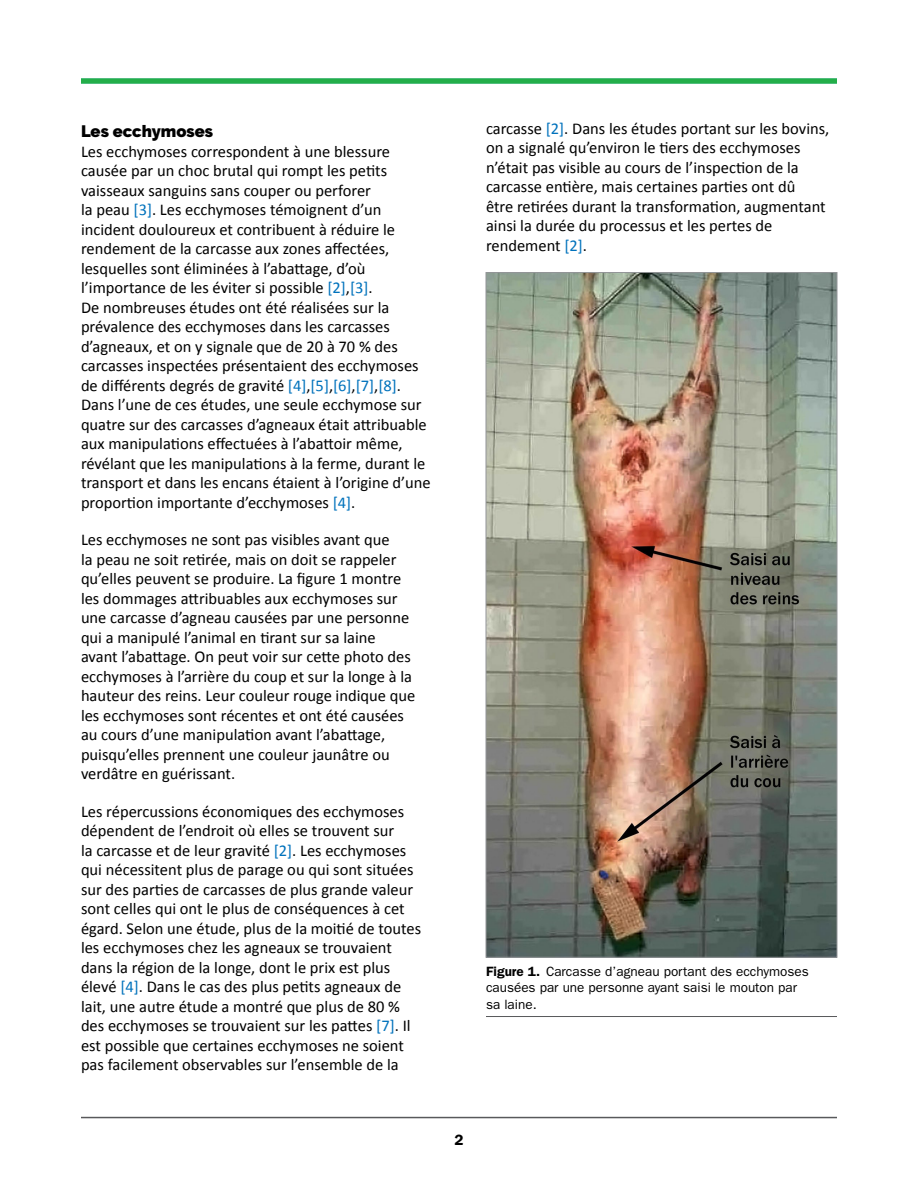
<style>
.page{position:relative;width:918px;height:1188px;background:#fff}
.page>*{position:absolute;margin:0;border:0;box-sizing:border-box;transform-origin:0 0}
.BT{font:16.5px/19.5px "Calibri";color:#000}
.Heading_2{font:900 16.5px "Raleway";color:#000}
.t1{font:600 15px "ITC Franklin Gothic Std";color:#000}
.Figure_caption_w_rul{font:13.5px/16.5px "ITC Franklin Gothic Std";color:#000}
.s1{color:#0072bc}
.s2{font-weight:600}
</style>
<div class="page">
<hr style="left:81px;top:79px;width:756px;height:4px;background:#23ae49">
<hr style="left:81px;top:1117px;width:756px;height:1px;background:#58595b">
<hr style="left:486px;top:1016px;width:351px;height:1px;background:#58595b">
<img style="left:488px;top:274px;width:347px;height:682px">
<h3 class="Heading_2" style="left:81px;top:122px;width:134px">Les ecchymoses</h3>
<p class="BT" style="left:81px;top:141px;width:351px">Les ecchymoses correspondent à une blessure causée par un choc brutal qui rompt les petits vaisseaux sanguins sans couper ou perforer<br>la peau <span class="s1">[3]</span>. Les ecchymoses témoignent d’un incident douloureux et contribuent à réduire le rendement de la carcasse aux zones affectées, lesquelles sont éliminées à l’abattage, d’où l’importance de les éviter si possible <span class="s1">[2]</span>,<span class="s1">[3]</span>.<br>De nombreuses études ont été réalisées sur la prévalence des ecchymoses dans les carcasses d’agneaux, et on y signale que de 20 à 70 % des carcasses inspectées présentaient des ecchymoses de différents degrés de gravité <span class="s1">[4]</span>,<span class="s1">[5]</span>,<span class="s1">[6]</span>,<span class="s1">[7]</span>,<span class="s1">[8]</span>.<br>Dans l’une de ces études, une seule ecchymose sur quatre sur des carcasses d’agneaux était attribuable aux manipulations effectuées à l’abattoir même, révélant que les manipulations à la ferme, durant le transport et dans les encans étaient à l’origine d’une proportion importante d’ecchymoses <span class="s1">[4]</span>.</p>
<p class="BT" style="left:81px;top:530px;width:336px">Les ecchymoses ne sont pas visibles avant que<br>la peau ne soit retirée, mais on doit se rappeler qu’elles peuvent se produire. La figure 1 montre les dommages attribuables aux ecchymoses sur une carcasse d’agneau causées par une personne qui a manipulé l’animal en tirant sur sa laine avant l’abattage. On peut voir sur cette photo des ecchymoses à l’arrière du coup et sur la longe à la hauteur des reins. Leur couleur rouge indique que les ecchymoses sont récentes et ont été causées au cours d’une manipulation avant l’abattage, puisqu’elles prennent une couleur jaunâtre ou verdâtre en guérissant.</p>
<p class="BT" style="left:81px;top:801px;width:342px">Les répercussions économiques des ecchymoses dépendent de l’endroit où elles se trouvent sur<br>la carcasse et de leur gravité <span class="s1">[2]</span>. Les ecchymoses qui nécessitent plus de parage ou qui sont situées sur des parties de carcasses de plus grande valeur sont celles qui ont le plus de conséquences à cet égard. Selon une étude, plus de la moitié de toutes les ecchymoses chez les agneaux se trouvaient dans la région de la longe, dont le prix est plus élevé <span class="s1">[4]</span>. Dans le cas des plus petits agneaux de lait, une autre étude a montré que plus de 80 % des ecchymoses se trouvaient sur les pattes <span class="s1">[7]</span>. Il est possible que certaines ecchymoses ne soient pas facilement observables sur l’ensemble de la</p>
<p class="BT" style="left:486px;top:119px;width:345px">carcasse <span class="s1">[2]</span>. Dans les études portant sur les bovins, on a signalé qu’environ le tiers des ecchymoses n’était pas visible au cours de l’inspection de la carcasse entière, mais certaines parties ont dû<br>être retirées durant la transformation, augmentant ainsi la durée du processus et les pertes de rendement <span class="s1">[2]</span>.</p>
<p class="Figure_caption_w_rul" style="left:486px;top:963px;width:324px"><span class="s2">Figure 1.</span> Carcasse d’agneau portant des ecchymoses causées par une personne ayant saisi le mouton par sa laine.</p>
<p class="t1" style="left:454px;top:1131px;width:10px">2</p>
</div>
